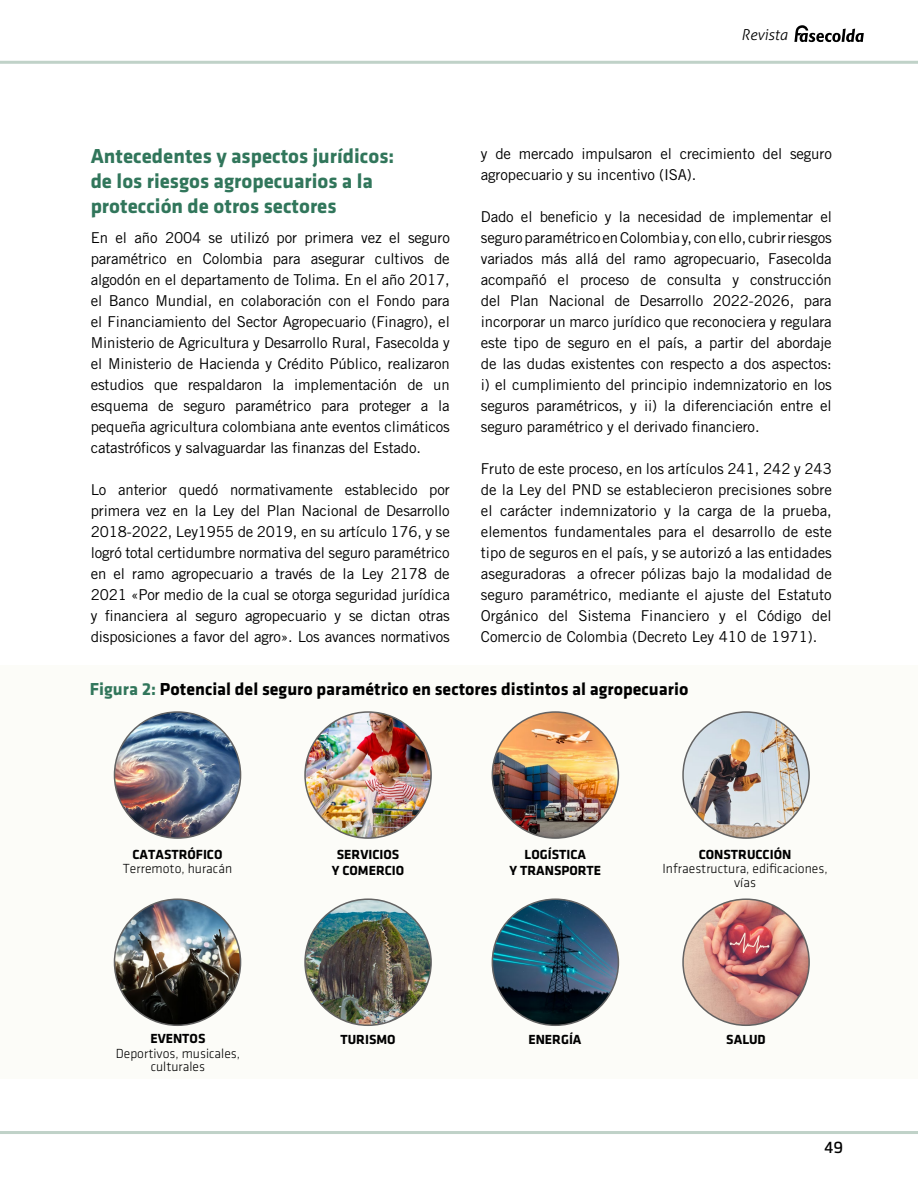
<style>
.page{position:relative;width:918px;height:1188px;background:#fff}
.page>*{position:absolute;margin:0;border:0;box-sizing:border-box;transform-origin:0 0}
.t1{font:700 21px/25.2px "Klavika";color:#31765b}
.t2{font:700 18px "Klavika";color:#000}
.t3{font:15px/21px "Trade Gothic LT Std";letter-spacing:-.01em;color:#000;text-align:justify}
.t4{font:italic 300 15px "Aller";color:#000}
.t5{font:15px "Collator";color:#000}
.t6{font:700 13.65px/16.4px "Klavika";color:#000;text-align:center}
.t7{font:13.65px/13.5px "Klavika Light TF";color:#000;text-align:center}
.s1{color:#31765b}
</style>
<div class="page">
<hr style="left:0;top:1131px;width:918px;height:3px;background:#c0d2c8">
<hr style="left:0;top:61px;width:918px;height:3px;background:#c0d2c8">
<svg style="left:794px;top:25px;width:70px;height:17px"></svg>
<div style="left:0;top:665px;width:918px;height:414px;background:#fcfcf8"></div>
<img style="left:114px;top:712px;width:127px;height:126px;border-radius:63px">
<img style="left:114px;top:899px;width:127px;height:126px;border-radius:63px">
<img style="left:305px;top:712px;width:126px;height:126px;border-radius:63px">
<img style="left:305px;top:899px;width:126px;height:126px;border-radius:63px">
<img style="left:492px;top:712px;width:126px;height:126px;border-radius:63px">
<img style="left:492px;top:899px;width:126px;height:126px;border-radius:63px">
<img style="left:683px;top:712px;width:126px;height:126px;border-radius:63px">
<img style="left:683px;top:899px;width:126px;height:126px;border-radius:63px">
<p class="t4" style="left:741px;top:26px;width:48px">Revista</p>
<h1 class="t1" style="left:91px;top:143px;width:305px">Antecedentes y aspectos jurídicos: de los riesgos agropecuarios a la protección de otros sectores</h1>
<p class="t3" style="left:481px;top:143px;width:352px">y de mercado impulsaron el crecimiento del seguro agropecuario y su incentivo (ISA).</p>
<p class="t3" style="left:481px;top:206px;width:352px">Dado el beneficio y la necesidad de implementar el seguro paramétrico en Colombia y, con ello, cubrir riesgos variados más allá del ramo agropecuario, Fasecolda acompañó el proceso de consulta y construcción del Plan Nacional de Desarrollo 2022-2026, para incorporar un marco jurídico que reconociera y regulara este tipo de seguro en el país, a partir del abordaje de las dudas existentes con respecto a dos aspectos: i) el cumplimiento del principio indemnizatorio en los seguros paramétricos, y ii) la diferenciación entre el seguro paramétrico y el derivado financiero.</p>
<p class="t3" style="left:481px;top:458px;width:352px">Fruto de este proceso, en los artículos 241, 242 y 243 de la Ley del PND se establecieron precisiones sobre el carácter indemnizatorio y la carga de la prueba, elementos fundamentales para el desarrollo de este tipo de seguros en el país, y se autorizó a las entidades aseguradoras a ofrecer pólizas bajo la modalidad de seguro paramétrico, mediante el ajuste del Estatuto Orgánico del Sistema Financiero y el Código del Comercio de Colombia (Decreto Ley 410 de 1971).</p>
<p class="t2" style="left:90px;top:679px;width:600px"><span class="s1">Figura 2:</span> Potencial del seguro paramétrico en sectores distintos al agropecuario</p>
<p class="t3" style="left:91px;top:227px;width:361px">En el año 2004 se utilizó por primera vez el seguro paramétrico en Colombia para asegurar cultivos de algodón en el departamento de Tolima. En el año 2017, el Banco Mundial, en colaboración con el Fondo para el Financiamiento del Sector Agropecuario (Finagro), el Ministerio de Agricultura y Desarrollo Rural, Fasecolda y el Ministerio de Hacienda y Crédito Público, realizaron estudios que respaldaron la implementación de un esquema de seguro paramétrico para proteger a la pequeña agricultura colombiana ante eventos climáticos catastróficos y salvaguardar las finanzas del Estado.</p>
<p class="t3" style="left:91px;top:479px;width:361px">Lo anterior quedó normativamente establecido por primera vez en la Ley del Plan Nacional de Desarrollo 2018-2022, Ley1955 de 2019, en su artículo 176, y se logró total certidumbre normativa del seguro paramétrico en el ramo agropecuario a través de la Ley 2178 de 2021 «Por medio de la cual se otorga seguridad jurídica y financiera al seguro agropecuario y se dictan otras disposiciones a favor del agro». Los avances normativos</p>
<p class="t6" style="left:133px;top:846px;width:92px">CATASTRÓFICO</p>
<p class="t6" style="left:699px;top:846px;width:94px">CONSTRUCCIÓN</p>
<p class="t6" style="left:525px;top:846px;width:63px">LOGÍSTICA</p>
<p class="t6" style="left:332px;top:846px;width:74px">SERVICIOS<br>Y COMERCIO</p>
<p class="t7" style="left:123px;top:862px;width:111px">Terremoto, huracán</p>
<p class="t6" style="left:510px;top:863px;width:93px">Y TRANSPORTE</p>
<p class="t7" style="left:663px;top:862px;width:167px">Infraestructura, edificaciones, vías</p>
<p class="t6" style="left:150px;top:1030px;width:57px">EVENTOS</p>
<p class="t7" style="left:116px;top:1046px;width:126px">Deportivos, musicales, culturales</p>
<p class="t6" style="left:341px;top:1032px;width:57px">TURISMO</p>
<p class="t6" style="left:528px;top:1032px;width:55px">ENERGÍA</p>
<p class="t6" style="left:726px;top:1032px;width:41px">SALUD</p>
<p class="t5" style="left:824px;top:1139px;width:21px">49</p>
</div>
